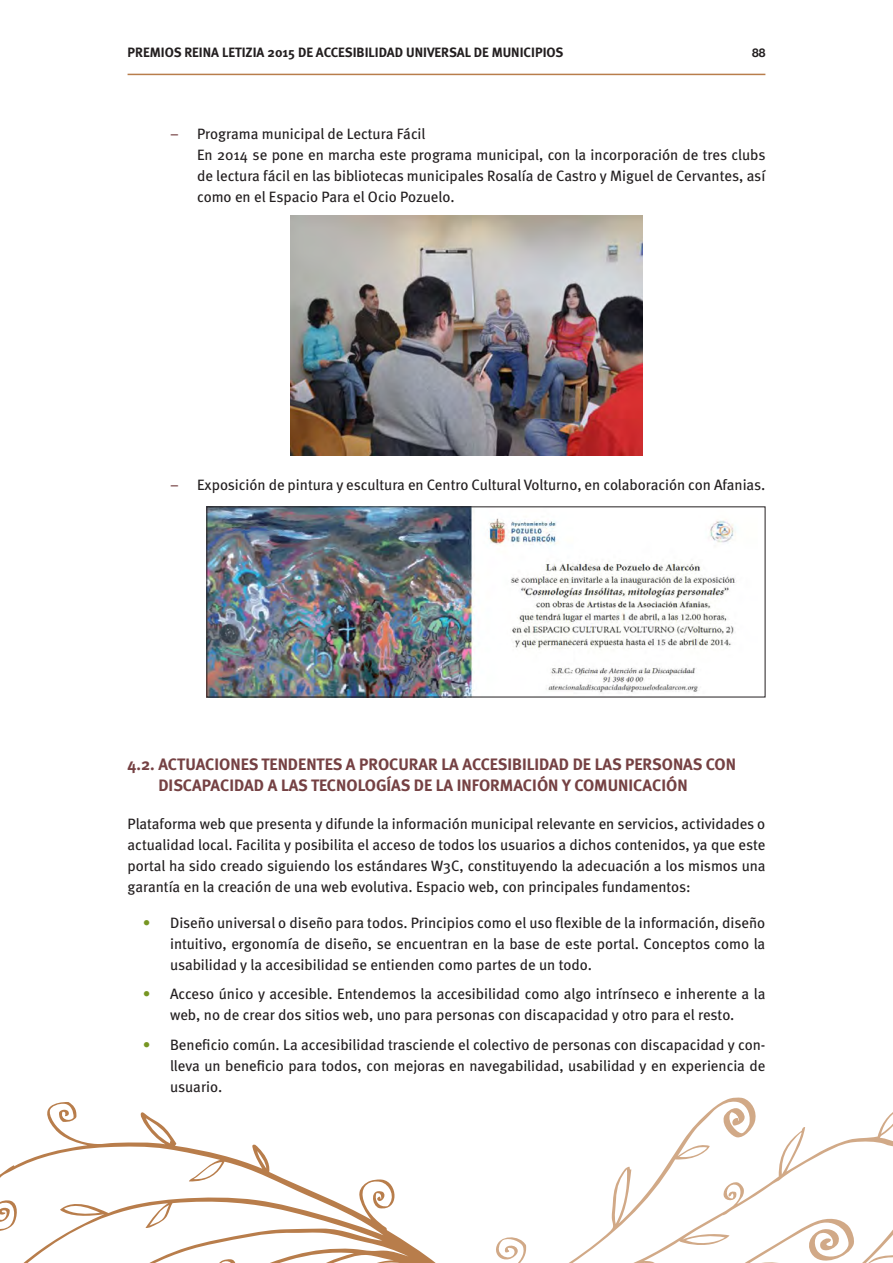
<style>
.page{position:relative;width:893px;height:1263px;background:#fff}
.page>*{position:absolute;margin:0;border:0;box-sizing:border-box;transform-origin:0 0}
.TIT02B{font:700 16.5px/21px "Meta";color:#754143}
.t1{font:15px/21px "Meta";color:#231f20;text-align:justify}
.t2{font:700 13.5px "Meta";color:#231f20}
.t3{font:700 12px "Helvetica Neue";color:#231f20}
.s1{color:#754143}
.s2{font-weight:700;color:#779623}
</style>
<div class="page">
<svg style="left:0;top:1102px;width:430px;height:161px"></svg>
<svg style="left:430px;top:1097px;width:463px;height:166px"></svg>
<hr style="left:128px;top:74px;width:637px;height:1px;background:#b87d4b">
<img style="left:290px;top:215px;width:352px;height:240px">
<img style="left:208px;top:508px;width:528px;height:187px">
<div style="left:206px;top:506px;width:559px;height:191px;border:1px solid #231f20"></div>
<p class="t2" style="left:128px;top:44px;width:437px">PREMIOS REINA LETIZIA 2015 DE ACCESIBILIDAD UNIVERSAL DE MUNICIPIOS</p>
<p class="t3" style="left:752px;top:42px;width:15px">88</p>
<p class="t1" style="left:170px;top:123px;width:257px"><span class="s1">–</span> Programa municipal de Lectura Fácil</p>
<p class="t1" style="left:197px;top:144px;width:570px">En 2014 se pone en marcha este programa municipal, con la incorporación de tres clubs de lectura fácil en las bibliotecas municipales Rosalía de Castro y Miguel de Cervantes, así como en el Espacio Para el Ocio Pozuelo.</p>
<p class="t1" style="left:170px;top:474px;width:597px"><span class="s1">–</span> Exposición de pintura y escultura en Centro Cultural Volturno, en colaboración con Afanias.</p>
<p class="TIT02B" style="left:158px;top:753px;width:579px;text-indent:-31px">4.2. ACTUACIONES TENDENTES A PROCURAR LA ACCESIBILIDAD DE LAS PERSONAS CON<br>DISCAPACIDAD A LAS TECNOLOGÍAS DE LA INFORMACIÓN Y COMUNICACIÓN</p>
<p class="t1" style="left:128px;top:813px;width:639px">Plataforma web que presenta y difunde la información municipal relevante en servicios, actividades o actualidad local. Facilita y posibilita el acceso de todos los usuarios a dichos contenidos, ya que este portal ha sido creado siguiendo los estándares W3C, constituyendo la adecuación a los mismos una garantía en la creación de una web evolutiva. Espacio web, con principales fundamentos:</p>
<p class="t1" style="left:170px;top:912px;width:597px;text-indent:-27px"><span class="s2">•</span> Diseño universal o diseño para todos. Principios como el uso flexible de la información, diseño intuitivo, ergonomía de diseño, se encuentran en la base de este portal. Conceptos como la usabilidad y la accesibilidad se entienden como partes de un todo.</p>
<p class="t1" style="left:143px;top:983px;width:624px;text-align:center"><span class="s2">•</span> Acceso único y accesible. Entendemos la accesibilidad como algo intrínseco e inherente a la web, no de crear dos sitios web, uno para personas con discapacidad y otro para el resto.</p>
<p class="t1" style="left:170px;top:1034px;width:597px;text-indent:-27px"><span class="s2">•</span> Beneficio común. La accesibilidad trasciende el colectivo de personas con discapacidad y con&shy;lleva un beneficio para todos, con mejoras en navegabilidad, usabilidad y en experiencia de usuario.</p>
</div>
